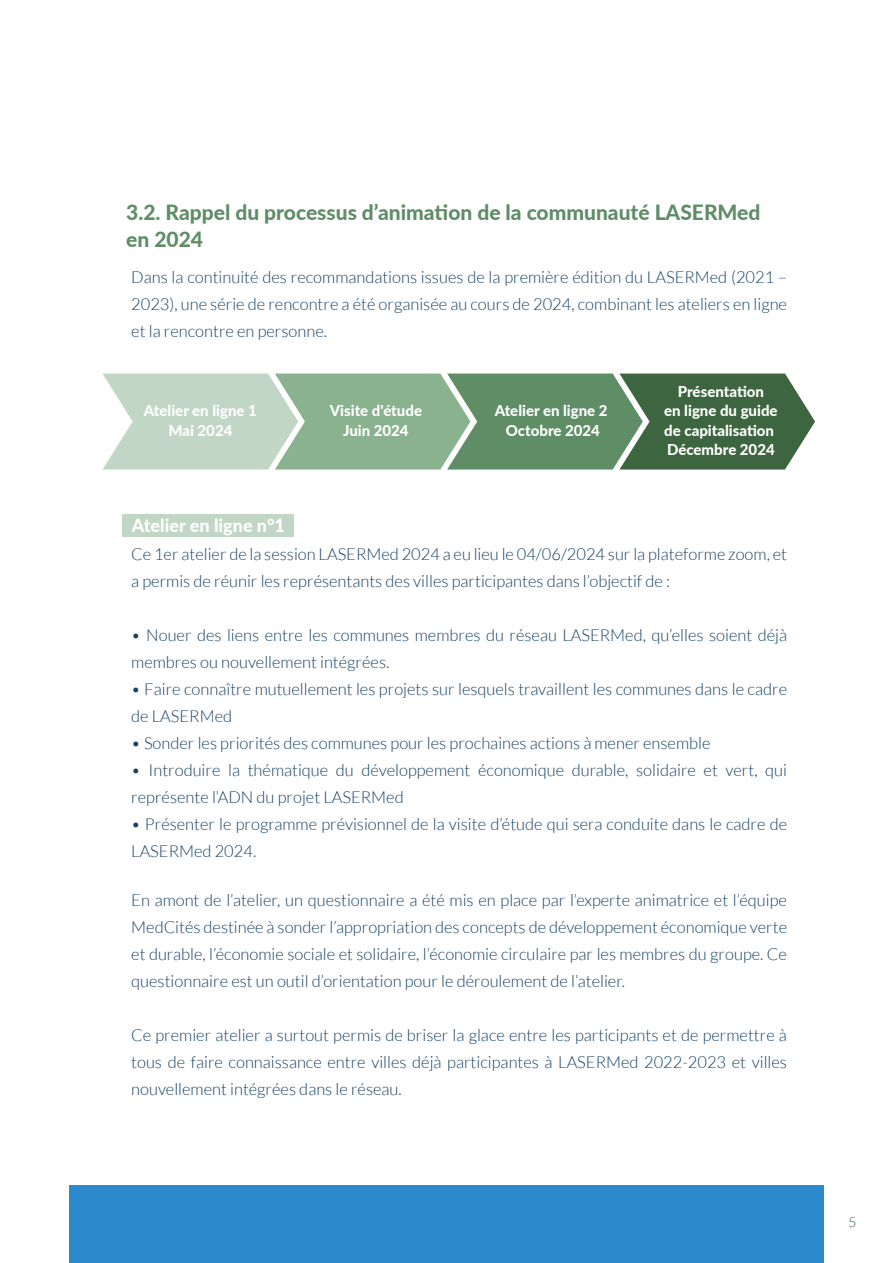
<style>
.page{position:relative;width:893px;height:1263px;background:#fff}
.page>*{position:absolute;margin:0;border:0;box-sizing:border-box;transform-origin:0 0}
.t1{font:800 21px/27px "Lato";color:#5f8d66}
.t2{font:800 18px "Lato";color:#fff}
.t3{font:300 16.5px/27px "Lato";color:#144166}
.t4{font:800 15px/19.5px "Lato";color:#fff;text-align:center}
.t5{font:300 13.5px "Lato";color:#144166}
</style>
<div class="page">
<div style="left:122px;top:514px;width:172px;height:23px;background:#c1d6c5"></div>
<svg style="left:103px;top:374px;width:712px;height:96px;background:#83a587"></svg>
<div style="left:69px;top:1185px;width:755px;height:78px;background:#2c89cc"></div>
<p class="t1" style="left:126px;top:198px;width:636px">3.2. Rappel du processus d’animation de la communauté LASERMed en 2024</p>
<p class="t3" style="left:131px;top:263px;width:657px;text-align:justify">Dans la continuité des recommandations issues de la première édition du LASERMed (2021 – 2023), une série de rencontre a été organisée au cours de 2024, combinant les ateliers en ligne et la rencontre en personne.</p>
<p class="t4" style="left:144px;top:400px;width:114px">Atelier en ligne 1<br>Mai 2024</p>
<p class="t4" style="left:330px;top:400px;width:94px">Visite d'étude<br>Juin 2024</p>
<p class="t4" style="left:495px;top:400px;width:114px">Atelier en ligne 2<br>Octobre 2024</p>
<p class="t2" style="left:132px;top:512px;width:155px">Atelier en ligne n°1</p>
<p class="t4" style="left:664px;top:381px;width:115px">Présentation<br>en ligne du guide de capitalisation<br>Décembre 2024</p>
<p class="t3" style="left:131px;top:540px;width:657px">Ce 1er atelier de la session LASERMed 2024 a eu lieu le 04/06/2024 sur la plateforme zoom, et a permis de réunir les représentants des villes participantes dans l’objectif de :</p>
<p class="t3" style="left:131px;top:621px;width:657px">• Nouer des liens entre les communes membres du réseau LASERMed, qu’elles soient déjà membres ou nouvellement intégrées.</p>
<p class="t3" style="left:131px;top:675px;width:657px">• Faire connaître mutuellement les projets sur lesquels travaillent les communes dans le cadre de LASERMed</p>
<p class="t3" style="left:131px;top:729px;width:581px">• Sonder les priorités des communes pour les prochaines actions à mener ensemble</p>
<p class="t3" style="left:131px;top:756px;width:657px">• Introduire la thématique du développement économique durable, solidaire et vert, qui représente l’ADN du projet LASERMed</p>
<p class="t3" style="left:131px;top:810px;width:657px">• Présenter le programme prévisionnel de la visite d’étude qui sera conduite dans le cadre de<br>LASERMed 2024.</p>
<p class="t3" style="left:131px;top:887px;width:657px;text-align:justify">En amont de l’atelier, un questionnaire a été mis en place par l’experte animatrice et l’équipe MedCités destinée à sonder l’appropriation des concepts de développement économique verte et durable, l’économie sociale et solidaire, l’économie circulaire par les membres du groupe. Ce questionnaire est un outil d’orientation pour le déroulement de l’atelier.</p>
<p class="t3" style="left:131px;top:1022px;width:657px;text-align:justify">Ce premier atelier a surtout permis de briser la glace entre les participants et de permettre à tous de faire connaissance entre villes déjà participantes à LASERMed 2022-2023 et villes nouvellement intégrées dans le réseau.</p>
<p class="t5" style="left:848px;top:1215px;width:9px">5</p>
</div>
